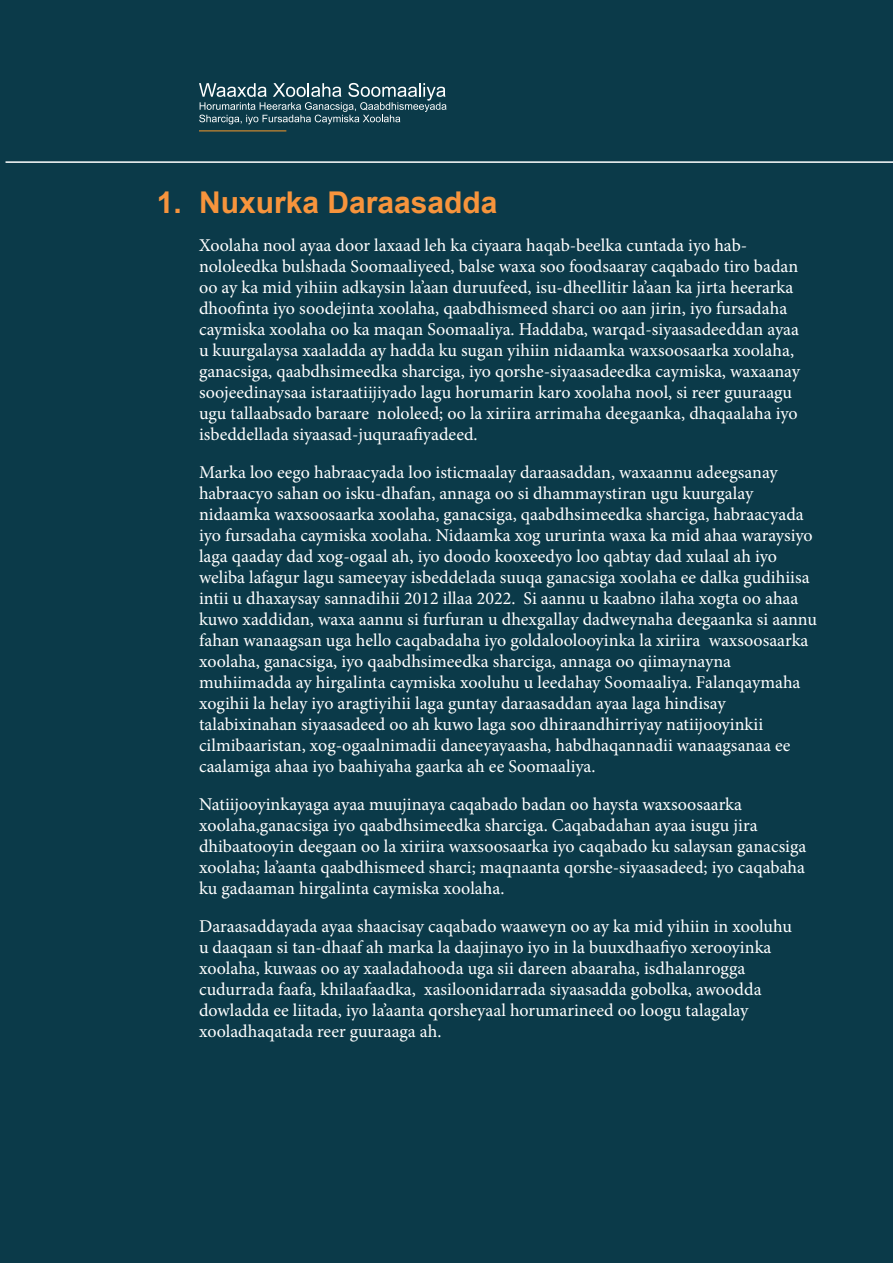
<style>
.page{position:relative;width:893px;height:1263px;background:#0b3a49}
.page>*{position:absolute;margin:0;border:0;box-sizing:border-box;transform-origin:0 0}
.Heading_1{font:700 30px "Arial";color:#f7943c}
.Body_Text_New{font:700 30px "Arial";color:#f7943d}
.Body_Text_New-2{font:18px/21px "Minion Pro";color:#fff}
</style>
<div class="page">
<hr style="left:6px;top:161px;width:887px;height:2px;background:#fff">
<svg style="left:199px;top:83px;width:247px;height:41px"></svg>
<hr style="left:199px;top:131px;width:87px;height:1px;background:#f7992b">
<p class="Body_Text_New" style="left:157px;top:183px;width:27px">1.</p>
<p class="Heading_1" style="left:199px;top:183px;width:300px">Nuxurka Daraasadda</p>
<p class="Body_Text_New-2" style="left:199px;top:235px;width:603px">Xoolaha nool ayaa door laxaad leh ka ciyaara haqab-beelka cuntada iyo hab&shy;nololeedka bulshada Soomaaliyeed, balse waxa soo foodsaaray caqabado tiro badan oo ay ka mid yihiin adkaysin la’aan duruufeed, isu-dheellitir la’aan ka jirta heerarka dhoofinta iyo soodejinta xoolaha, qaabdhismeed sharci oo aan jirin, iyo fursadaha caymiska xoolaha oo ka maqan Soomaaliya. Haddaba, warqad-siyaasadeeddan ayaa u kuurgalaysa xaaladda ay hadda ku sugan yihiin nidaamka waxsoosaarka xoolaha, ganacsiga, qaabdhsimeedka sharciga, iyo qorshe-siyaasadeedka caymiska, waxaanay soojeedinaysaa istaraatiijiyado lagu horumarin karo xoolaha nool, si reer guuraagu ugu tallaabsado baraare nololeed; oo la xiriira arrimaha deegaanka, dhaqaalaha iyo isbeddellada siyaasad-juquraafiyadeed.</p>
<p class="Body_Text_New-2" style="left:199px;top:462px;width:619px">Marka loo eego habraacyada loo isticmaalay daraasaddan, waxaannu adeegsanay habraacyo sahan oo isku-dhafan, annaga oo si dhammaystiran ugu kuurgalay nidaamka waxsoosaarka xoolaha, ganacsiga, qaabdhsimeedka sharciga, habraacyada iyo fursadaha caymiska xoolaha. Nidaamka xog ururinta waxa ka mid ahaa waraysiyo laga qaaday dad xog-ogaal ah, iyo doodo kooxeedyo loo qabtay dad xulaal ah iyo weliba lafagur lagu sameeyay isbeddelada suuqa ganacsiga xoolaha ee dalka gudihiisa intii u dhaxaysay sannadihii 2012 illaa 2022. Si aannu u kaabno ilaha xogta oo ahaa kuwo xaddidan, waxa aannu si furfuran u dhexgallay dadweynaha deegaanka si aannu fahan wanaagsan uga hello caqabadaha iyo goldaloolooyinka la xiriira waxsoosaarka xoolaha, ganacsiga, iyo qaabdhsimeedka sharciga, annaga oo qiimaynayna muhiimadda ay hirgalinta caymiska xooluhu u leedahay Soomaaliya. Falanqaymaha xogihii la helay iyo aragtiyihii laga guntay daraasaddan ayaa laga hindisay talabixinahan siyaasadeed oo ah kuwo laga soo dhiraandhirriyay natiijooyinkii cilmibaaristan, xog-ogaalnimadii daneeyayaasha, habdhaqannadii wanaagsanaa ee caalamiga ahaa iyo baahiyaha gaarka ah ee Soomaaliya.</p>
<p class="Body_Text_New-2" style="left:199px;top:794px;width:609px">Natiijooyinkayaga ayaa muujinaya caqabado badan oo haysta waxsoosaarka xoolaha,ganacsiga iyo qaabdhsimeedka sharciga. Caqabadahan ayaa isugu jira dhibaatooyin deegaan oo la xiriira waxsoosaarka iyo caqabado ku salaysan ganacsiga xoolaha; la’aanta qaabdhismeed sharci; maqnaanta qorshe-siyaasadeed; iyo caqabaha ku gadaaman hirgalinta caymiska xoolaha.</p>
<p class="Body_Text_New-2" style="left:199px;top:916px;width:594px">Daraasaddayada ayaa shaacisay caqabado waaweyn oo ay ka mid yihiin in xooluhu u daaqaan si tan-dhaaf ah marka la daajinayo iyo in la buuxdhaafiyo xerooyinka xoolaha, kuwaas oo ay xaaladahooda uga sii dareen abaaraha, isdhalanrogga cudurrada faafa, khilaafaadka, xasiloonidarrada siyaasadda gobolka, awoodda dowladda ee liitada, iyo la’aanta qorsheyaal horumarineed oo loogu talagalay xooladhaqatada reer guuraaga ah.</p>
</div>
